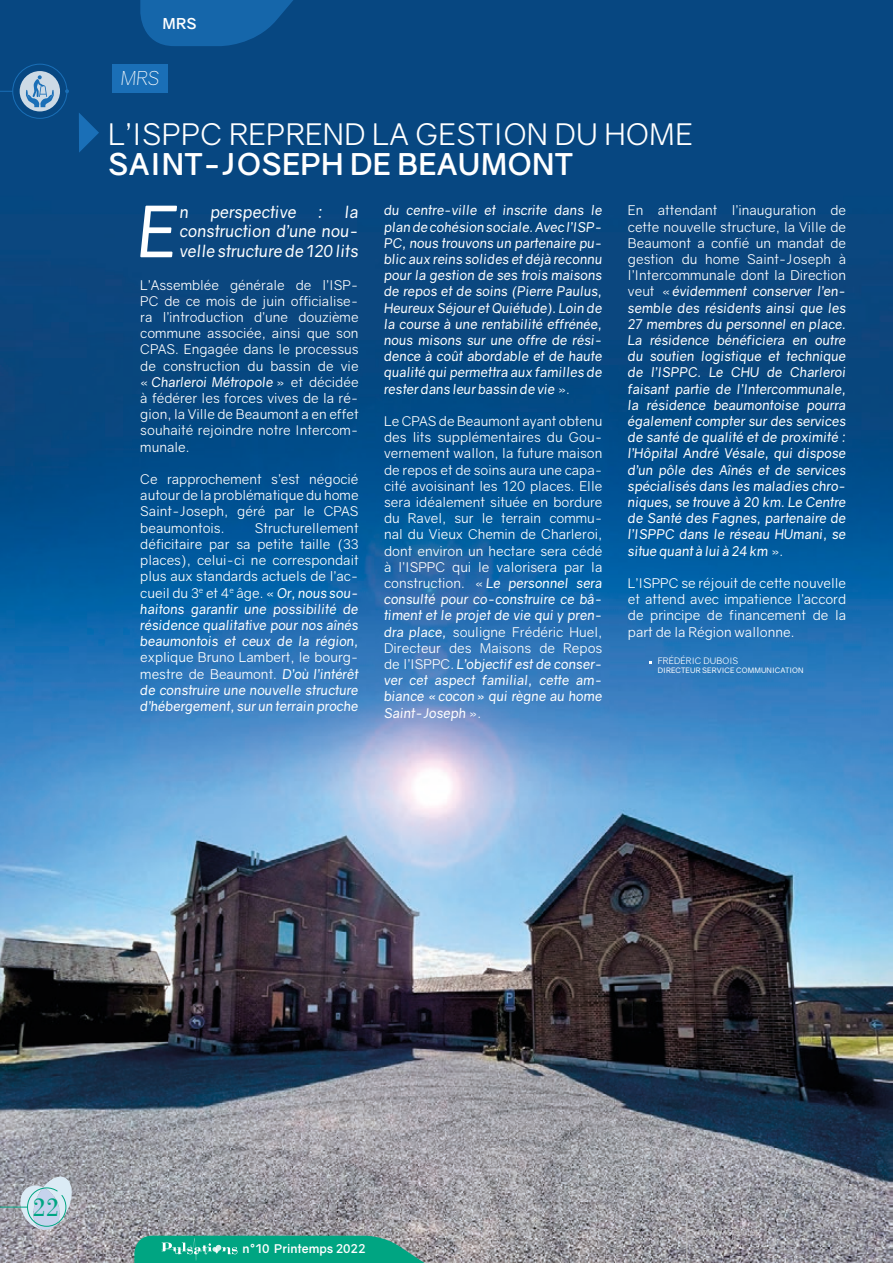
<style>
.page{position:relative;width:893px;height:1263px;background:#fff}
.page>*{position:absolute;margin:0;border:0;box-sizing:border-box;transform-origin:0 0}
.t1{font:italic 70.95px "Gravity";color:#fff}
.t2{font:30px "Gravity";letter-spacing:.01em;color:#fff}
.t3{font:700 30px "Gravity";letter-spacing:.01em;color:#fff}
.t4{font:27px "Bodoni";color:#00a582}
.t5{font:italic 300 19.5px "Gravity";color:#fff}
.t6{font:italic 16.5px/19.8px "Gravity";color:#fff;text-align:justify}
.t7{font:700 15px "Gravity";color:#fff}
.t8{font:13.5px/16.2px "Gravity";color:#fff;text-align:justify}
.t9{font:italic 13.5px/16.2px "Gravity";color:#fff;text-align:justify}
.t10{font:700 12px "Gravity";color:#fff}
.t11{font:10.5px "Antagometrica BT Light";color:#c7c7c6}
.t12{font:9px "Gravity";letter-spacing:.01em;color:#fff}
.t13{font:7.5px "Gravity";letter-spacing:.01em;color:#fff}
.s1{font-style:italic}
.s2{font-style:normal}
</style>
<div class="page">
<img style="left:0;top:0;width:893px;height:1263px">
<svg style="left:140px;top:0;width:179px;height:46px"></svg>
<div style="left:12px;top:64px;width:55px;height:55px;border:1px solid #1a6fb7;border-radius:50%"></div>
<svg style="left:20px;top:71px;width:40px;height:40px"></svg>
<svg style="left:26px;top:75px;width:28px;height:32px"></svg>
<svg style="left:65px;top:89px;width:4px;height:4px"></svg>
<svg style="left:0;top:91px;width:13px;height:1px"></svg>
<div style="left:112px;top:64px;width:55px;height:28px;background:#1a6fb7"></div>
<svg style="left:79px;top:112px;width:20px;height:41px"></svg>
<svg style="left:0;top:1176px;width:74px;height:54px"></svg>
<svg style="left:134px;top:1236px;width:336px;height:27px"></svg>
<hr style="left:687px;top:1216px;width:1px;height:47px;background:#c9c9c9">
<p class="t7" style="left:162px;top:14px;width:36px">MRS</p>
<h3 class="t5" style="left:121px;top:67px;width:40px">MRS</h3>
<h2 class="t2" style="left:108px;top:116px;width:586px">L’ISPPC REPREND LA GESTION DU HOME</h2>
<h2 class="t3" style="left:108px;top:146px;width:466px">SAINT-JOSEPH DE BEAUMONT</h2>
<h1 class="t1" style="left:138px;top:188px;width:44px">E</h1>
<p class="t6" style="left:180px;top:202px;width:11px">n</p>
<p class="t6" style="left:210px;top:202px;width:88px">perspective</p>
<p class="t6" style="left:318px;top:202px;width:6px">:</p>
<p class="t6" style="left:180px;top:202px;width:180px;text-indent:165px">la construction d’une nou&shy;velle structure de 120 lits</p>
<p class="t8" style="left:140px;top:277px;width:220px">L’Assemblée générale de l’ISP-PC de ce mois de juin officialise&shy;ra l’introduction d’une douzième commune associée, ainsi que son CPAS. Engagée dans le processus de construction du bassin de vie « <span class="s1">Charleroi Métropole</span> » et décidée à fédérer les forces vives de la ré&shy;gion, la Ville de Beaumont a en effet souhaité rejoindre notre Intercom&shy;munale.</p>
<p class="t8" style="left:140px;top:471px;width:220px">Ce rapprochement s’est négocié autour de la problématique du home Saint-Joseph, géré par le CPAS beaumontois.</p>
<p class="t8" style="left:140px;top:520px;width:220px;text-indent:115px">Structurellement déficitaire par sa petite taille (33 places), celui-ci ne correspondait plus aux standards actuels de l’ac&shy;cueil du 3<sup>e</sup> et 4<sup>e</sup> âge. « <span class="s1">Or, nous sou&shy;haitons garantir une possibilité de résidence qualitative pour nos aînés beaumontois et ceux de la région,</span></p>
<p class="t9" style="left:140px;top:649px;width:220px"><span class="s2">explique Bruno Lambert, le bourg&shy;mestre de Beaumont.</span> D’où l’intérêt de construire une nouvelle structure d’hébergement, sur un terrain proche</p>
<p class="t9" style="left:384px;top:202px;width:220px">du centre-ville et inscrite dans le plan de cohésion sociale. Avec l’ISP-PC, nous trouvons un partenaire pu&shy;blic aux reins solides et déjà reconnu pour la gestion de ses trois maisons de repos et de soins (Pierre Paulus, Heureux Séjour et Quiétude). Loin de la course à une rentabilité effrénée, nous misons sur une offre de rési&shy;dence à coût abordable et de haute qualité qui permettra aux familles de rester dans leur bassin de vie <span class="s2">».</span></p>
<p class="t8" style="left:384px;top:413px;width:220px">Le CPAS de Beaumont ayant obtenu des lits supplémentaires du Gou&shy;vernement wallon, la future maison de repos et de soins aura une capa&shy;cité avoisinant les 120 places. Elle sera idéalement située en bordure du Ravel, sur le terrain commu&shy;nal du Vieux Chemin de Charleroi, dont environ un hectare sera cédé à l’ISPPC qui le valorisera par la construction. « <span class="s1">Le personnel sera consulté pour co-construire ce bâ&shy;timent et le projet de vie qui y pren&shy;dra place,</span> souligne Frédéric Huel, Directeur des Maisons de Repos de l’ISPPC. <span class="s1">L’objectif est de conser&shy;ver cet aspect familial, cette am&shy;biance « cocon » qui règne au home Saint-Joseph</span> ».</p>
<p class="t9" style="left:628px;top:202px;width:220px"><span class="s2">En attendant l’inauguration de cette nouvelle structure, la Ville de Beaumont a confié un mandat de gestion du home Saint-Joseph à l’Intercommunale dont la Direction veut «</span> évidemment conserver l’en&shy;semble des résidents ainsi que les 27 membres du personnel en place.<br>La résidence bénéficiera en outre du soutien logistique et technique de l’ISPPC. Le CHU de Charleroi faisant partie de l’Intercommunale, la résidence beaumontoise pourra également compter sur des services de santé de qualité et de proximité : l’Hôpital André Vésale, qui dispose d’un pôle des Aînés et de services spécialisés dans les maladies chro&shy;niques, se trouve à 20 km. Le Centre de Santé des Fagnes, partenaire de l’ISPPC dans le réseau HUmani, se situe quant à lui à 24 km <span class="s2">».</span></p>
<p class="t8" style="left:628px;top:575px;width:220px">L’ISPPC se réjouit de cette nouvelle et attend avec impatience l’accord de principe de financement de la part de la Région wallonne.</p>
<p class="t12" style="left:658px;top:655px;width:82px">FRÉDÉRIC DUBOIS</p>
<p class="t13" style="left:658px;top:665px;width:147px">DIRECTEUR SERVICE COMMUNICATION</p>
<h3 class="t4" style="left:32px;top:1191px;width:28px">22</h3>
<p class="t10" style="left:243px;top:1241px;width:124px">n°10 Printemps 2022</p>
<p class="t11" style="left:701px;top:1225px;width:62px">www.isppc.be</p>
</div>
